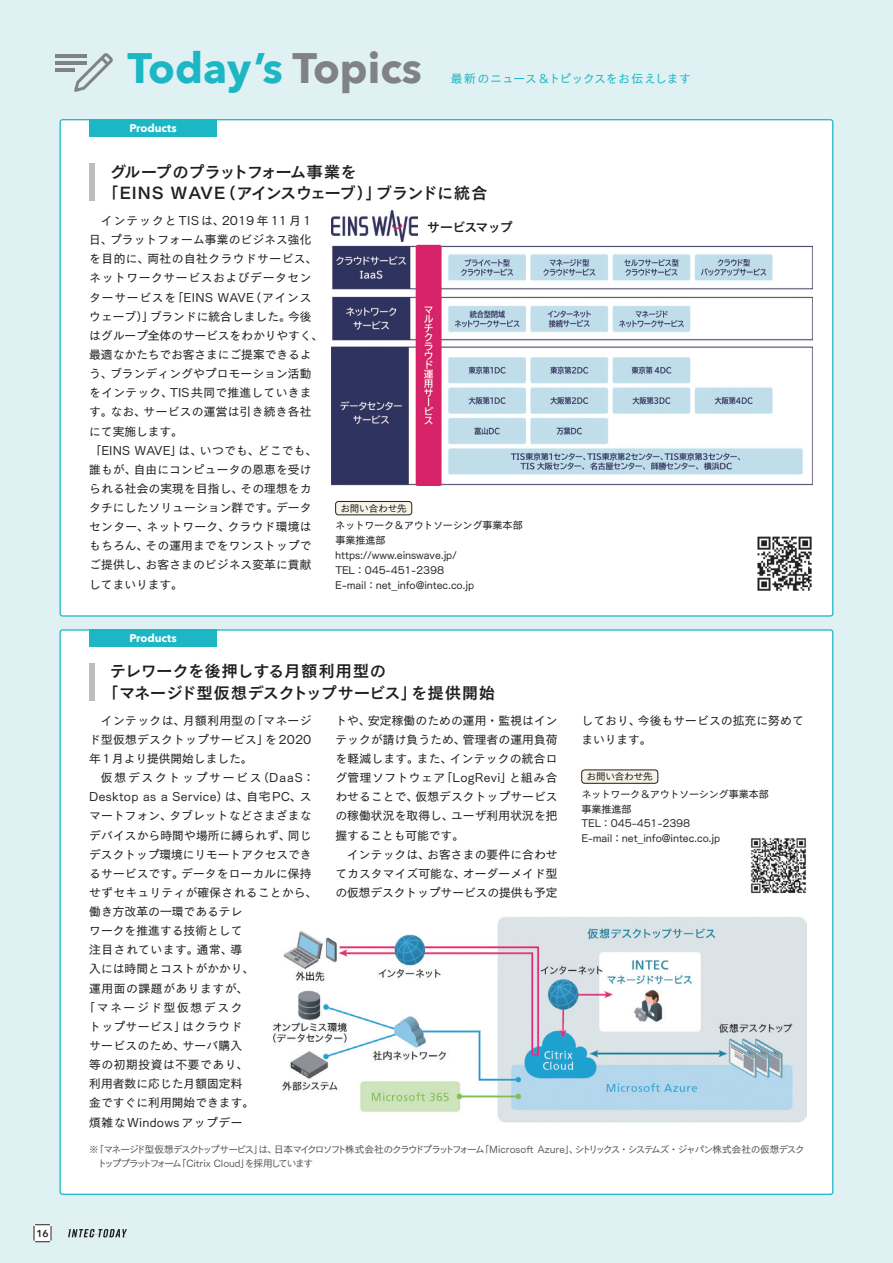
<style>
.page{position:relative;width:893px;height:1263px;background:#e0f1f4}
.page>*{position:absolute;margin:0;border:0;box-sizing:border-box;transform-origin:0 0}
.t1{font:700 42.45px "Avenir Next";color:#1db6c5}
.トピックス箱組み見出し{font:15.9px "New Cezanne Pro DB";letter-spacing:.005em;color:#231f20}
.トピックス箱組み見出し-2{font:15.9px "New Cezanne Pro DB";letter-spacing:.025em;color:#231f20}
.トピックス箱組み見出し-3{font:15.9px "New Cezanne Pro DB";letter-spacing:-.055em;color:#231f20}
.t2{font:12.75px "New Cezanne Pro DB";letter-spacing:-.055em;color:#231f20}
.トピックス箱組み本文{font:11.7px/19.2px "New Cezanne Pro M";letter-spacing:.015em;color:#231f20}
.トピックス箱組み本文-2{font:11.7px "New Cezanne Pro M";letter-spacing:.055em;color:#231f20}
.t3{font:11.7px "New Cezanne Pro M";letter-spacing:.01em;color:#1db6c5}
.トピックス箱組み本文-3{font:11.7px "New Cezanne Pro M";letter-spacing:.155em;color:#231f20}
.トピックス箱組み本文-4{font:11.7px "New Cezanne Pro M";letter-spacing:.05em;color:#231f20}
.トピックス箱組み本文-5{font:11.7px "New Cezanne Pro M";letter-spacing:.045em;color:#231f20}
.トピックス箱組み本文-6{font:11.7px "New Cezanne Pro M";letter-spacing:.035em;color:#231f20}
.トピックス箱組み本文-7{font:11.7px "New Cezanne Pro M";letter-spacing:.145em;color:#231f20}
.t4{font:700 11.1px "Avenir Next";color:#fff}
.INTEC_CAP_9_5Q{font:10.05px "New Cezanne Pro M";letter-spacing:-.01em;color:#231f20}
.t5{font:600 10.05px "Avenir Next";color:#231f20}
.特集_注釈{font:9.6px/13.8px "New Cezanne Pro M";letter-spacing:-.105em;color:#57585a}
.INTEC_CAP_9_5Q-2{font:9.6px "New Cezanne Pro M";letter-spacing:-.01em;color:#231f20}
.s1{color:#808285}
</style>
<div class="page">
<div style="left:60px;top:120px;width:773px;height:496px;background:#fff;border-radius:3px"></div>
<div style="left:60px;top:630px;width:773px;height:564px;background:#fff;border-radius:3px"></div>
<div style="left:89px;top:629px;width:128px;height:17px;background:#1db6c5"></div>
<div style="left:89px;top:119px;width:128px;height:17px;background:#1db6c5"></div>
<img style="left:332px;top:244px;width:480px;height:241px">
<div style="left:336px;top:501px;width:76px;height:14px;background:#f5f4e6;border-radius:3px"></div>
<div style="left:335px;top:501px;width:77px;height:14px;border:1px solid #231f20;border-radius:3px"></div>
<div style="left:89px;top:164px;width:6px;height:37px;background:#bcbdc0"></div>
<svg style="left:74px;top:53px;width:39px;height:39px"></svg>
<hr style="left:55px;top:54px;width:32px;height:3px;background:#808285">
<hr style="left:55px;top:61px;width:32px;height:3px;background:#808285">
<hr style="left:55px;top:68px;width:20px;height:3px;background:#808285">
<img style="left:272px;top:917px;width:535px;height:206px">
<div style="left:582px;top:770px;width:76px;height:13px;background:#f5f4e6;border-radius:3px"></div>
<div style="left:581px;top:770px;width:77px;height:13px;border:1px solid #231f20;border-radius:3px"></div>
<div style="left:89px;top:663px;width:6px;height:38px;background:#bcbdc0"></div>
<img style="left:757px;top:536px;width:55px;height:55px">
<img style="left:751px;top:838px;width:55px;height:56px">
<img style="left:332px;top:210px;width:85px;height:31px">
<svg style="left:34px;top:1224px;width:18px;height:18px"></svg>
<svg style="left:68px;top:1229px;width:59px;height:9px"></svg>
<p class="t5" style="left:36px;top:1225px;width:14px">16</p>
<p class="t1" style="left:128px;top:31px;width:296px">Today’s <span class="s1">Topics</span></p>
<p class="t4" style="left:129px;top:118px;width:49px">Products</p>
<p class="t3" style="left:451px;top:68px;width:242px">最新のニュース＆トピックスをお伝えします</p>
<p class="トピックス箱組み見出し-3" style="left:110px;top:158px;width:248px">グループのプラットフォーム事業を</p>
<p class="トピックス箱組み見出し" style="left:103px;top:179px;width:386px">「EINS WAVE（アインスウェーブ）」ブランドに統合</p>
<p class="トピックス箱組み本文" style="left:89px;top:210px;width:235px">　インテックとTISは、2019年11月1日、プラットフォーム事業のビジネス強化を目的に、両社の自社クラウドサービス、ネットワークサービスおよびデータセンターサービスを「EINS WAVE（アインスウェーブ）」ブランドに統合しました。今後はグループ全体のサービスをわかりやすく、最適なかたちでお客さまにご提案できるよう、ブランディングやプロモーション活動をインテック、TIS共同で推進していきます。なお、サービスの運営は引き続き各社にて実施します。</p>
<p class="トピックス箱組み本文" style="left:89px;top:439px;width:230px">「EINS WAVE」は、いつでも、どこでも、誰もが、自由にコンピュータの恩恵を受けられる社会の実現を目指し、その理想をカタチにしたソリューション群です。データセンター、ネットワーク、クラウド環境はもちろん、その運用までをワンストップでご提供し、お客さまのビジネス変革に貢献してまいります。</p>
<p class="t4" style="left:129px;top:628px;width:49px">Products</p>
<p class="t2" style="left:427px;top:216px;width:87px">サービスマップ</p>
<p class="INTEC_CAP_9_5Q-2" style="left:341px;top:500px;width:68px">お問い合わせ先</p>
<p class="INTEC_CAP_9_5Q" style="left:335px;top:517px;width:189px">ネットワーク＆アウトソーシング事業本部</p>
<p class="INTEC_CAP_9_5Q" style="left:335px;top:531px;width:52px">事業推進部</p>
<p class="INTEC_CAP_9_5Q" style="left:335px;top:546px;width:123px">https://www.einswave.jp/</p>
<p class="INTEC_CAP_9_5Q" style="left:335px;top:561px;width:110px">TEL：045-451-2398</p>
<p class="INTEC_CAP_9_5Q" style="left:335px;top:576px;width:140px">E-mail：net_info@intec.co.jp</p>
<p class="トピックス箱組み見出し-2" style="left:110px;top:657px;width:277px">テレワークを後押しする月額利用型の</p>
<p class="トピックス箱組み見出し" style="left:103px;top:679px;width:394px">「マネージド型仮想デスクトップサービス」を提供開始</p>
<p class="トピックス箱組み本文" style="left:335px;top:709px;width:224px;text-align:justify">トや、安定稼働のための運用・監視はインテックが請け負うため、管理者の運用負荷を軽減します。また、インテックの統合ログ管理ソフトウェア「LogRevi」と組み合わせることで、仮想デスクトップサービスの稼働状況を取得し、ユーザ利用状況を把握することも可能です。</p>
<p class="トピックス箱組み本文" style="left:335px;top:843px;width:224px;text-align:justify">　インテックは、お客さまの要件に合わせてカスタマイズ可能な、オーダーメイド型の仮想デスクトップサービスの提供も予定</p>
<p class="トピックス箱組み本文" style="left:89px;top:709px;width:224px;text-align:justify">　インテックは、月額利用型の「マネージド型仮想デスクトップサービス」を2020年1月より提供開始しました。</p>
<p class="トピックス箱組み本文-3" style="left:89px;top:767px;width:227px">　仮想デスクトップサービス（DaaS：</p>
<p class="トピックス箱組み本文" style="left:89px;top:786px;width:224px">Desktop as a Service）は、自宅 PC、ス</p>
<p class="トピックス箱組み本文" style="left:89px;top:805px;width:224px">マートフォン、タブレットなどさまざまな</p>
<p class="トピックス箱組み本文" style="left:89px;top:824px;width:224px">デバイスから時間や場所に縛られず、同じ</p>
<p class="トピックス箱組み本文" style="left:89px;top:843px;width:224px">デスクトップ環境にリモートアクセスでき</p>
<p class="トピックス箱組み本文" style="left:89px;top:862px;width:224px">るサービスです。データをローカルに保持</p>
<p class="トピックス箱組み本文" style="left:89px;top:881px;width:229px">せずセキュリティが確保されることから、</p>
<p class="トピックス箱組み本文" style="left:89px;top:900px;width:155px">働き方改革の一環であるテレ</p>
<p class="トピックス箱組み本文" style="left:89px;top:920px;width:155px">ワークを推進する技術として</p>
<p class="トピックス箱組み本文-5" style="left:89px;top:939px;width:155px">注目されています。通常、導</p>
<p class="トピックス箱組み本文" style="left:89px;top:958px;width:166px">入には時間とコストがかかり、</p>
<p class="トピックス箱組み本文-2" style="left:89px;top:978px;width:160px">運用面の課題がありますが、</p>
<p class="トピックス箱組み本文-7" style="left:83px;top:997px;width:160px">「マネージド型仮想デスク</p>
<p class="トピックス箱組み本文-6" style="left:89px;top:1016px;width:155px">トップサービス」はクラウド</p>
<p class="トピックス箱組み本文" style="left:89px;top:1034px;width:155px">サービスのため、サーバ購入</p>
<p class="トピックス箱組み本文-2" style="left:89px;top:1054px;width:160px">等の初期投資は不要であり、</p>
<p class="トピックス箱組み本文" style="left:89px;top:1073px;width:155px">利用者数に応じた月額固定料</p>
<p class="トピックス箱組み本文" style="left:89px;top:1092px;width:166px">金ですぐに利用開始できます。</p>
<p class="トピックス箱組み本文-4" style="left:89px;top:1112px;width:155px">煩雑なWindowsアップデー</p>
<p class="トピックス箱組み本文" style="left:581px;top:709px;width:224px">しており、今後もサービスの拡充に努めてまいります。</p>
<p class="INTEC_CAP_9_5Q-2" style="left:587px;top:768px;width:68px">お問い合わせ先</p>
<p class="INTEC_CAP_9_5Q" style="left:581px;top:785px;width:189px">ネットワーク＆アウトソーシング事業本部</p>
<p class="INTEC_CAP_9_5Q" style="left:581px;top:800px;width:52px">事業推進部</p>
<p class="INTEC_CAP_9_5Q" style="left:581px;top:815px;width:110px">TEL：045-451-2398</p>
<p class="INTEC_CAP_9_5Q" style="left:581px;top:830px;width:140px">E-mail：net_info@intec.co.jp</p>
<p class="特集_注釈" style="left:98px;top:1142px;width:709px;text-indent:-8px">※「マネージド型仮想デスクトップサービス」は、日本マイクロソフト株式会社のクラウドプラットフォーム「Microsoft Azure」、シトリックス・システムズ・ジャパン株式会社の仮想デスクトッププラットフォーム「Citrix Cloud」を採用しています</p>
</div>
